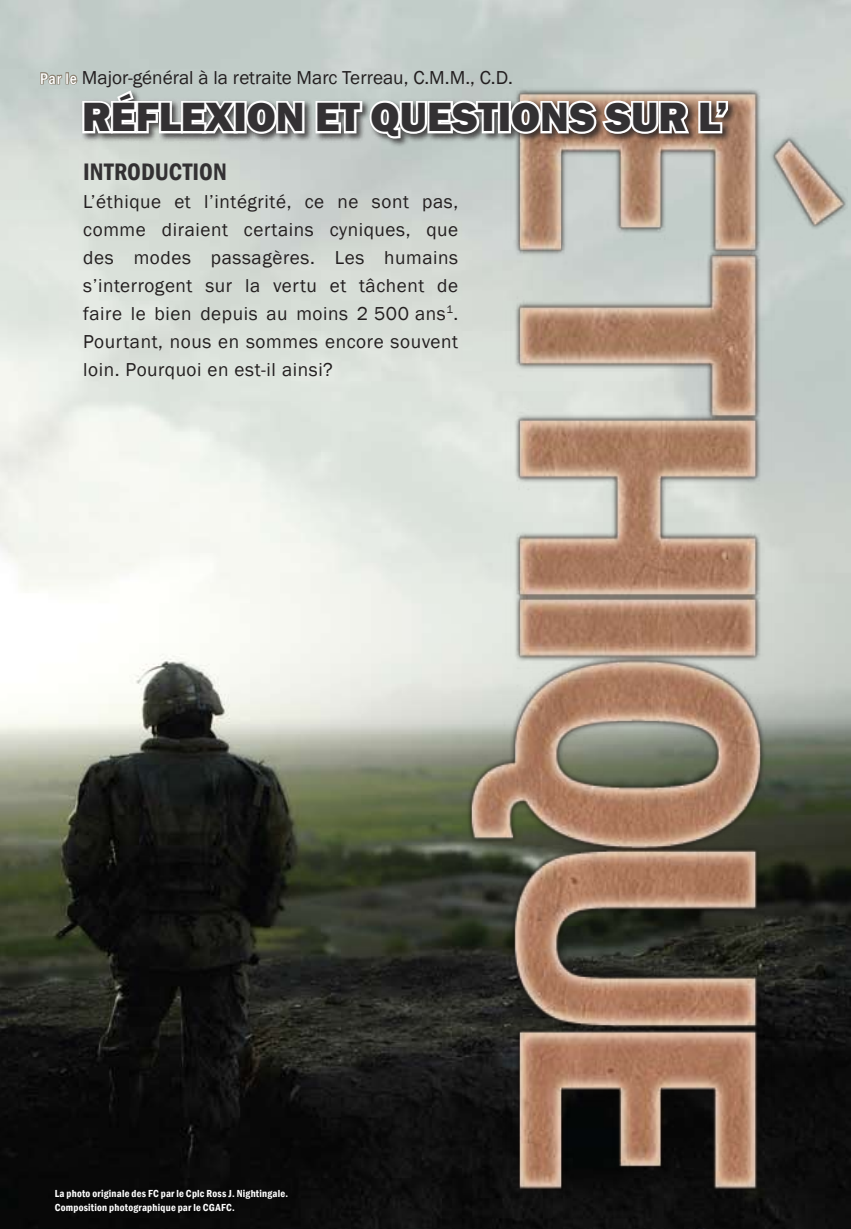
<style>
.page{position:relative;width:851px;height:1229px;background:#fff}
.page>*{position:absolute;margin:0;border:0;box-sizing:border-box;transform-origin:0 0}
.t1{font:800 42px "Franklin Gothic";letter-spacing:.005em;color:#333133}
.t2{font:600 condensed 24.5px "Franklin Gothic";color:#333133}
.t3{font:19.25px/28px "Franklin Gothic";letter-spacing:.03em;color:#231f20;text-align:justify}
.t4{font:19.25px "Franklin Gothic";color:#231f20}
.t5{font:600 condensed 10.5px/14px "Franklin Gothic";letter-spacing:.02em;color:#fff}
.s1{font-weight:500;font-stretch:condensed;font-size:15.75px;color:#fff}
</style>
<div class="page">
<img style="left:0;top:0;width:850px;height:1228px">
<img style="left:462px;top:88px;width:385px;height:1122px">
<div style="left:81px;top:88px;width:738px;height:88px;background:#231f20;opacity:.75"></div>
<svg style="left:313px;top:64px;width:417px;height:92px"></svg>
<svg style="left:39px;top:64px;width:268px;height:92px"></svg>
<p class="t4" style="left:40px;top:65px;width:474px"><span class="s1">Par le</span> Major-général à la retraite Marc Terreau, C.M.M., C.D.</p>
<h1 class="t1" style="left:82px;top:90px;width:647px">RÉFLEXION ET QUESTIONS SUR L’</h1>
<p class="t2" style="left:83px;top:155px;width:145px">INTRODUCTION</p>
<p class="t3" style="left:83px;top:188px;width:376px">L’éthique et l’intégrité, ce ne sont pas, comme diraient certains cyniques, que des modes passagères. Les humains s’interrogent sur la vertu et tâchent de faire le bien depuis au moins 2 500 ans<sup>1</sup>.<br>Pourtant, nous en sommes encore souvent loin. Pourquoi en est‑il ainsi?</p>
<p class="t5" style="left:55px;top:1185px;width:235px">La photo originale des FC par le Cplc Ross J. Nightingale.<br>Composition photographique par le CGAFC.</p>
</div>
